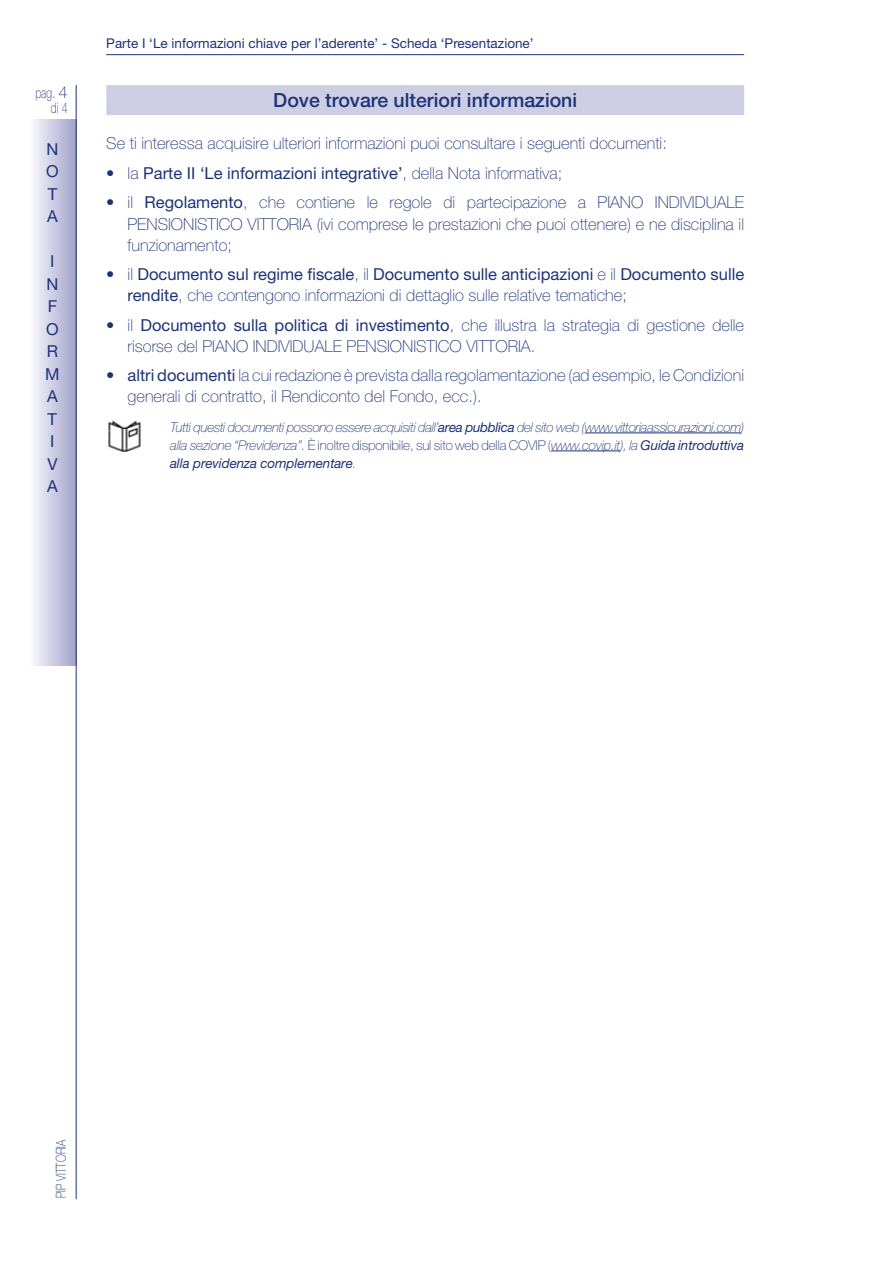
<style>
.page{position:relative;width:893px;height:1263px;background:#fff}
.page>*{position:absolute;margin:0;border:0;box-sizing:border-box;transform-origin:0 0}
.t1{font:500 19.5px "Helvetica Neue LT Std";color:#1d3378}
.t2{font:100 16.5px/21px "Helvetica Neue LT Std";color:#1d3378}
.t3{font:16.5px/22.5px "Helvetica Neue LT Std";color:#1d3378;text-align:justify}
.t4{font:100 14.7px/15px "Helvetica Neue LT Std";color:#1d3378;text-align:right;scale:.71 1}
.t5{font:100 13.65px "Helvetica Neue LT Std";color:#1d3378;scale:.77 1}
.t6{font:italic 100 13.5px/18px "Helvetica Neue LT Std";letter-spacing:-.025em;color:#1d3378;text-align:justify}
.t7{font:13.5px "Helvetica Neue LT Std";color:#1d3378}
.s1{font-size:16.5px}
.s2{font-weight:100}
.s3{font-weight:400}
.s4{font-style:normal}
</style>
<div class="page">
<div style="left:28px;top:119px;width:49px;height:546px;background:linear-gradient(to right,#fefeff,#a0a0c9)"></div>
<hr style="left:76px;top:85px;width:1px;height:1114px;background:#1d3378">
<div style="left:106px;top:85px;width:638px;height:30px;background:#cdcde4"></div>
<hr style="left:585px;top:433px;width:156px;height:1px;background:#1d3378">
<hr style="left:551px;top:451px;width:69px;height:1px;background:#1d3378">
<img style="left:108px;top:420px;width:33px;height:32px">
<hr style="left:106px;top:54px;width:638px;height:1px;background:#1d3378">
<p class="t7" style="left:106px;top:35px;width:429px">Parte I ‘Le informazioni chiave per l’aderente’ - Scheda ‘Presentazione’</p>
<p class="t4" style="left:35px;top:86px;width:47px">pag. <span class="s1">4 </span>di 4</p>
<p class="t1" style="left:273px;top:89px;width:305px">Dove trovare ulteriori informazioni</p>
<p class="t2" style="left:106px;top:133px;width:562px">Se ti interessa acquisire ulteriori informazioni puoi consultare i seguenti documenti:</p>
<p class="t3" style="left:106px;top:162px;width:458px"><span class="s2">• la</span> Parte II ‘Le informazioni integrative’<span class="s2">, della Nota informativa;</span></p>
<p class="t2" style="left:128px;top:192px;width:618px;text-align:justify;text-indent:-21px">• il <span class="s3">Regolamento</span>, che contiene le regole di partecipazione a PIANO INDIVIDUALE PENSIONISTICO VITTORIA (ivi comprese le prestazioni che puoi ottenere) e ne disciplina il funzionamento;</p>
<p class="t3" style="left:128px;top:263px;width:618px;line-height:21px;text-indent:-21px"><span class="s2">• il</span> Documento sul regime fiscale<span class="s2">, il</span> Documento sulle anticipazioni <span class="s2">e il</span> Documento sulle rendite<span class="s2">, che contengono informazioni di dettaglio sulle relative tematiche;</span></p>
<p class="t2" style="left:128px;top:314px;width:618px;text-indent:-21px">• il <span class="s3">Documento sulla politica di investimento</span>, che illustra la strategia di gestione delle risorse del PIANO INDIVIDUALE PENSIONISTICO VITTORIA.</p>
<p class="t2" style="left:128px;top:365px;width:618px;text-indent:-21px">• <span class="s3">altri documenti</span> la cui redazione è prevista dalla regolamentazione (ad esempio, le Condizioni generali di contratto, il Rendiconto del Fondo, ecc.).</p>
<p class="t6" style="left:170px;top:418px;width:576px">Tutti questi documenti possono essere acquisiti dall’<span class="s3">area pubblica</span> del sito web (www.vittoriaassicurazioni.com) alla sezione “Previdenza”. <span class="s4">È inoltre disponibile, sul sito web della COVIP (</span>www.covip.it), la <span class="s3">Guida introduttiva alla previdenza complementare</span>.</p>
<p class="t3" style="left:46px;top:137px;width:14px">N O T A</p>
<p class="t3" style="left:45px;top:250px;width:16px;text-align:center">I<br>N<br>F<br>O<br>R<br>M<br>A<br>T<br>I<br>V<br>A</p>
<p class="t5" style="left:53px;top:1198px;width:77px;rotate:-90deg">PIP VITTORIA</p>
</div>
